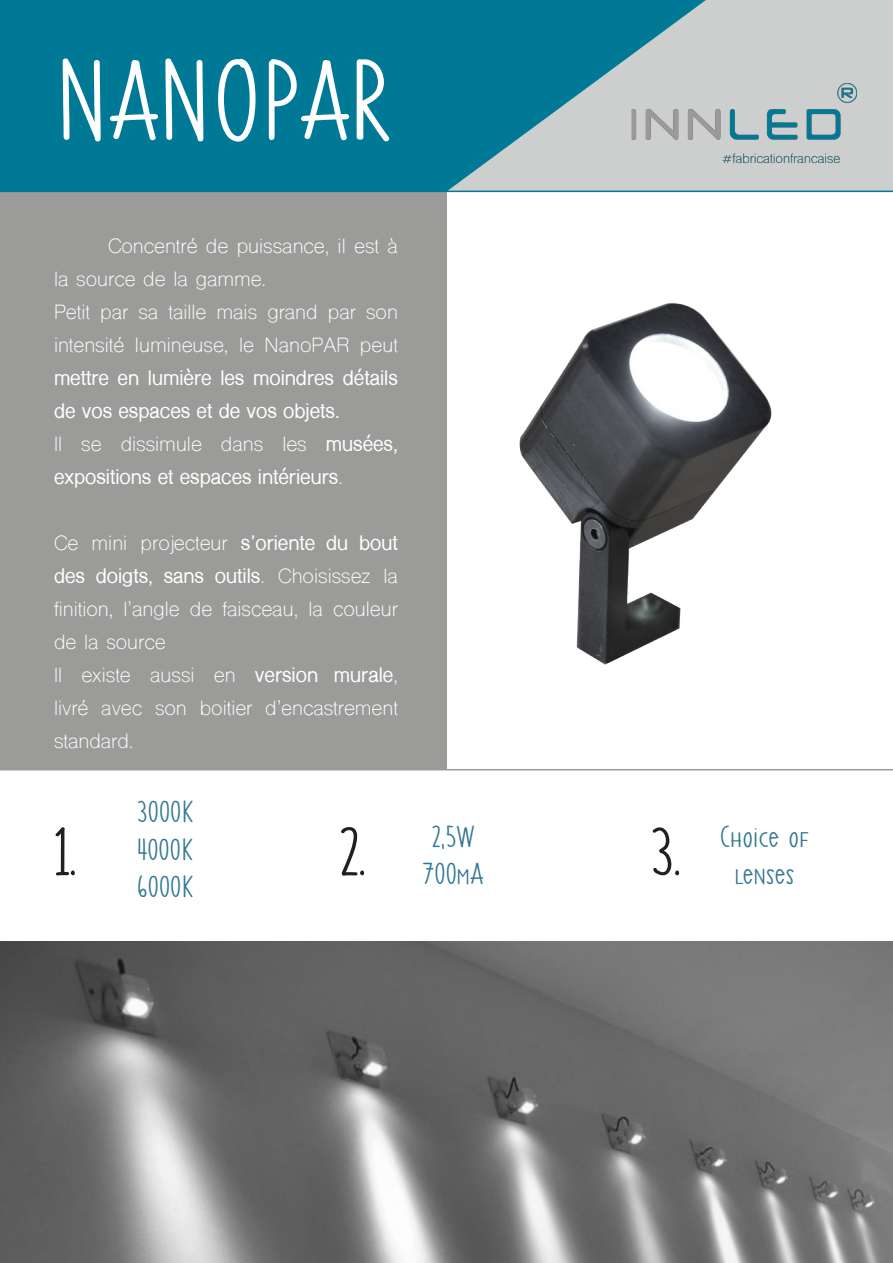
<style>
.page{position:relative;width:893px;height:1263px;background:#fff}
.page>*{position:absolute;margin:0;border:0;box-sizing:border-box;transform-origin:0 0}
.t1{font:112.5px "SS Vanilla Gelato";color:#fff}
.t2{font:67.5px "SS Vanilla Gelato";color:#231f20}
.t3{font:30px "SS Vanilla Gelato";color:#337893}
.t4{font:19.5px/33px "Shree Dev 0714";color:#fff;text-align:justify}
.t5{font:700 19.5px/33px "Shree Dev 0714";color:#fff}
.s1{font-weight:700}
.s2{font-weight:400}
</style>
<div class="page">
<div style="left:0;top:192px;width:446px;height:578px;background:#9b9b9a"></div>
<hr style="left:0;top:769px;width:893px;height:1px;background:#999">
<div style="left:0;top:1px;width:893px;height:191px;background:#007997"></div>
<svg style="left:447px;top:0;width:446px;height:191px;fill:#cdcfcf"></svg>
<img style="left:621px;top:77px;width:246px;height:92px">
<img style="left:519px;top:303px;width:253px;height:362px">
<img style="left:0;top:942px;width:893px;height:321px">
<p class="t1" style="left:58px;top:31px;width:338px">NANOPAR</p>
<p class="t4" style="left:54px;top:232px;width:345px;text-indent:54px">Concentré de puissance, il est à la source de la gamme.</p>
<p class="t4" style="left:54px;top:298px;width:345px">Petit par sa taille mais grand par son intensité lumineuse, le NanoPAR peut <span class="s1">mettre en lumière les moindres détails de vos espaces et de vos objets.</span></p>
<p class="t5" style="left:54px;top:428px;width:345px"><span class="s2">Il se dissimule dans les</span> musées, expositions et espaces intérieurs<span class="s2">.</span></p>
<p class="t4" style="left:54px;top:529px;width:345px">Ce mini projecteur <span class="s1">s’oriente du bout des doigts, sans outils</span>. Choisissez la finition, l’angle de faisceau, la couleur de la source</p>
<p class="t4" style="left:54px;top:661px;width:345px">Il existe aussi en <span class="s1">version murale</span>, livré avec son boitier d’encastrement standard.</p>
<p class="t3" style="left:137px;top:793px;width:58px">3000K</p>
<p class="t3" style="left:138px;top:831px;width:57px">4000K</p>
<p class="t3" style="left:137px;top:868px;width:58px">6000K</p>
<p class="t3" style="left:432px;top:818px;width:44px">2,5W</p>
<p class="t3" style="left:423px;top:855px;width:63px">700mA</p>
<h2 class="t2" style="left:54px;top:810px;width:24px">1.</h2>
<h2 class="t2" style="left:339px;top:810px;width:28px">2.</h2>
<h2 class="t2" style="left:650px;top:810px;width:32px">3.</h2>
<p class="t3" style="left:720px;top:818px;width:90px">Choice of</p>
<p class="t3" style="left:735px;top:855px;width:61px">lenses</p>
</div>
